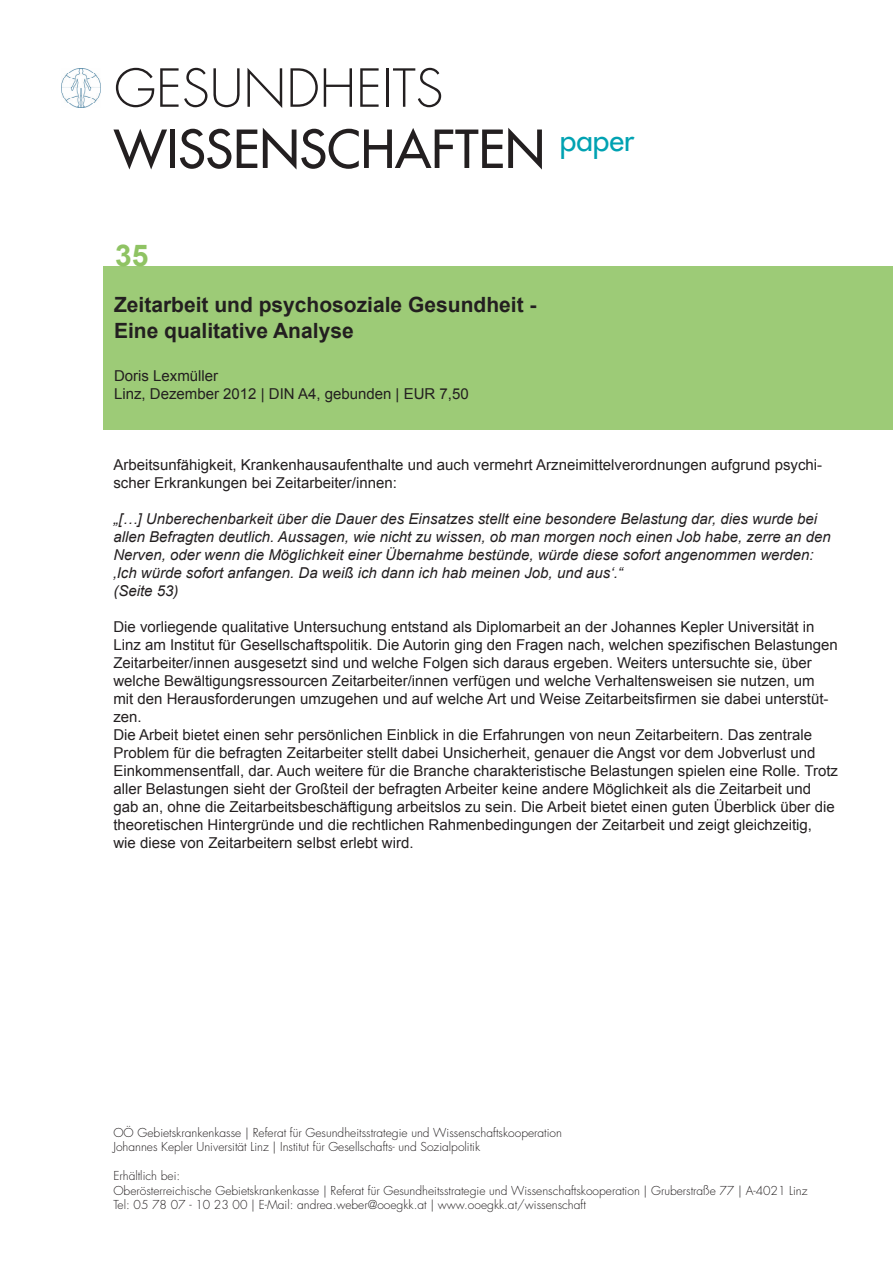
<style>
.page{position:relative;width:893px;height:1263px;background:#fff}
.page>*{position:absolute;margin:0;border:0;box-sizing:border-box;transform-origin:0 0}
.t1{font:500 51px/61.2px "Futura Std";color:#231f20}
.t2{font:700 30px "Arial";color:#8fc363}
.t3{font:700 21px/25.5px "Arial";color:#231f20}
.t4{font:15px/18px "Arial";color:#231f20}
.t5{font:italic 15px/18px "Arial";color:#231f20}
.t6{font:300 12px/14.4px "Futura Std";color:#231f20}
.s1{font-weight:300}
</style>
<div class="page">
<img style="left:61px;top:69px;width:39px;height:39px">
<div style="left:103px;top:266px;width:790px;height:163px;background:#9dcb77"></div>
<h1 class="t1" style="left:114px;top:58px;width:522px"><span class="s1">gesundheits<br></span>WISSENSCHAFTEN <sup>PAPER</sup></h1>
<h2 class="t2" style="left:115px;top:236px;width:35px">35</h2>
<h3 class="t3" style="left:114px;top:293px;width:424px">Zeitarbeit und psychosoziale Gesundheit -<br>Eine qualitative Analyse</h3>
<p class="t4" style="left:114px;top:367px;width:356px">Doris Lexmüller<br>Linz, Dezember 2012 | DIN A4, gebunden | EUR 7,50</p>
<p class="t4" style="left:113px;top:456px;width:710px">Arbeitsunfähigkeit, Krankenhausaufenthalte und auch vermehrt Arzneimittelverordnungen aufgrund psychi&shy;scher Erkrankungen bei Zeitarbeiter/innen:</p>
<p class="t5" style="left:113px;top:510px;width:719px">„[…] Unberechenbarkeit über die Dauer des Einsatzes stellt eine besondere Belastung dar, dies wurde bei allen Befragten deutlich. Aussagen, wie nicht zu wissen, ob man morgen noch einen Job habe, zerre an den Nerven, oder wenn die Möglichkeit einer Übernahme bestünde, würde diese sofort angenommen werden: ‚Ich würde sofort anfangen. Da weiß ich dann ich hab meinen Job, und aus‘.“<br>(Seite 53)</p>
<p class="t4" style="left:113px;top:618px;width:726px">Die vorliegende qualitative Untersuchung entstand als Diplomarbeit an der Johannes Kepler Universität in Linz am Institut für Gesellschaftspolitik. Die Autorin ging den Fragen nach, welchen spezifischen Belastungen Zeitarbeiter/innen ausgesetzt sind und welche Folgen sich daraus ergeben. Weiters untersuchte sie, über welche Bewältigungsressourcen Zeitarbeiter/innen verfügen und welche Verhaltensweisen sie nutzen, um mit den Herausforderungen umzugehen und auf welche Art und Weise Zeitarbeitsfirmen sie dabei unterstüt&shy;zen.<br>Die Arbeit bietet einen sehr persönlichen Einblick in die Erfahrungen von neun Zeitarbeitern. Das zentrale Problem für die befragten Zeitarbeiter stellt dabei Unsicherheit, genauer die Angst vor dem Jobverlust und Einkommensentfall, dar. Auch weitere für die Branche charakteristische Belastungen spielen eine Rolle. Trotz aller Belastungen sieht der Großteil der befragten Arbeiter keine andere Möglichkeit als die Zeitarbeit und gab an, ohne die Zeitarbeitsbeschäftigung arbeitslos zu sein. Die Arbeit bietet einen guten Überblick über die theoretischen Hintergründe und die rechtlichen Rahmenbedingungen der Zeitarbeit und zeigt gleichzeitig, wie diese von Zeitarbeitern selbst erlebt wird.</p>
<p class="t6" style="left:113px;top:1126px;width:450px">OÖ Gebietskrankenkasse | Referat für Gesundheitsstrategie und Wissenschaftskooperation<br>Johannes Kepler Universität Linz | I nstitut für Gesellschafts- und Sozialpolitik</p>
<p class="t6" style="left:113px;top:1169px;width:696px">Erhältlich bei:<br>Oberösterreichische Gebietskrankenkasse | Referat für Gesundheitsstrategie und Wissenschaftskooperation | Gruberstraße 77 | A-4021 Linz<br>Tel: 05 78 07 - 10 23 00 | E-Mail: andrea.weber@ooegkk.at | www.ooegkk.at/wissenschaft</p>
</div>
